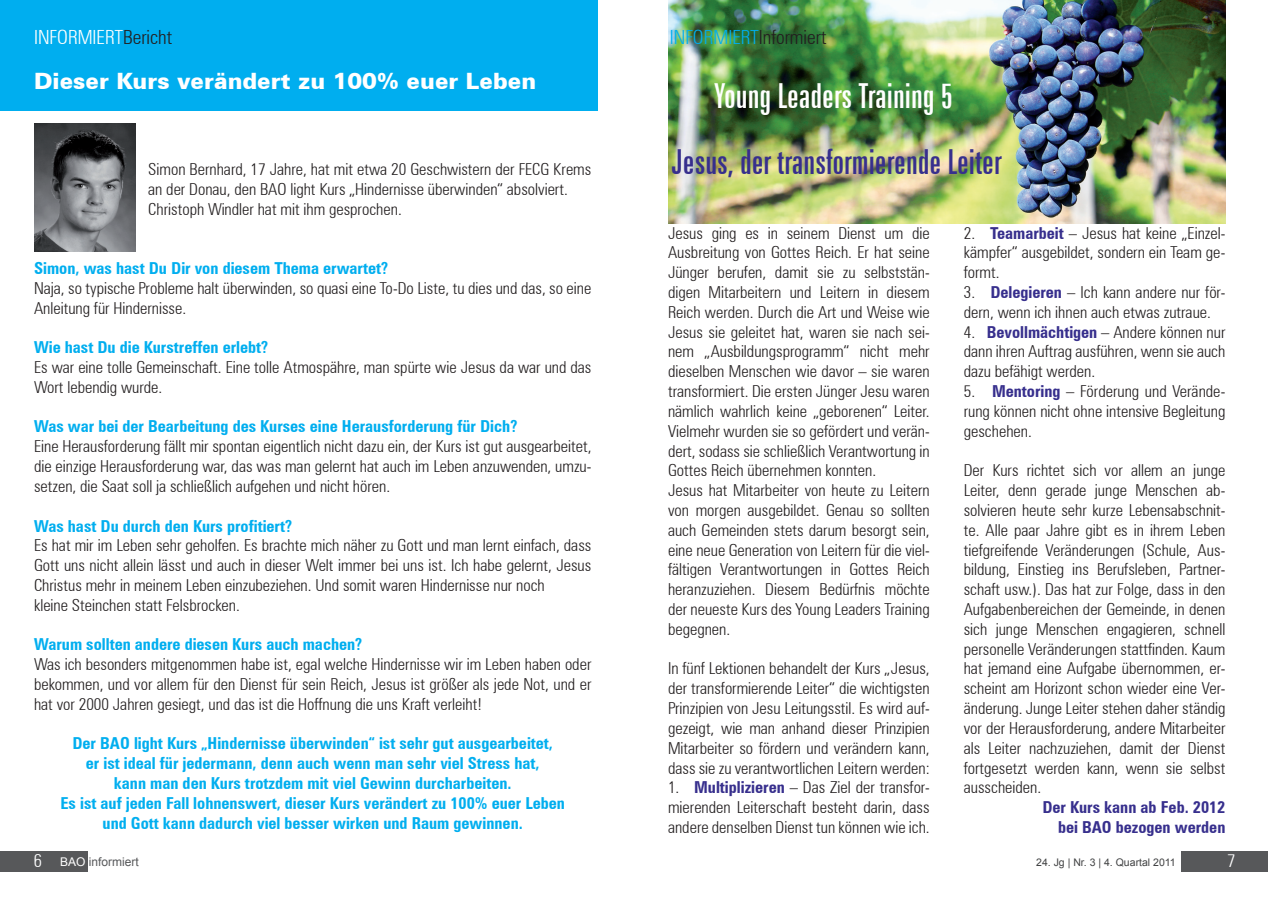
<style>
.page{position:relative;width:1268px;height:902px;background:#fff}
.page>*{position:absolute;margin:0;border:0;box-sizing:border-box;transform-origin:0 0}
.t1{font:extra-condensed 34.5px "Zurich BT";color:#372f8d}
.t2{font:extra-condensed 34.5px "Zurich BT";color:#fff}
.t3{font:900 22.5px "Zurich BT";color:#fff}
.t4{font:300 condensed 19.5px "Zurich BT";color:#00aeef}
.t5{font:300 condensed 19.5px "Zurich BT";color:#fff}
.t6{font:300 condensed 18px "Zurich BT";color:#fff}
.t7{font:300 condensed 16.5px/19.8px "Zurich BT";color:#231f20;text-align:justify}
.t8{font:700 condensed 16.5px/19.8px "Zurich BT";color:#00aeef;text-align:center}
.t9{font:700 condensed 16.5px/19.8px "Zurich BT";color:#372f8d;text-align:right}
.t10{font:12px "Arial";color:#57585a}
.t11{font:10.5px "Arial";color:#414243}
.s1{color:#231f20}
.s2{font-weight:700;color:#372f8d}
.s3{font-family:"Zurich BT";font-weight:300;font-stretch:condensed;font-size:18px;color:#fff}
.s4{color:#fff}
</style>
<div class="page">
<div style="left:0;top:0;width:597px;height:111px;background:#00aeef"></div>
<img style="left:668px;top:0;width:557px;height:224px">
<div style="left:0;top:850px;width:87px;height:21px;background:#57585a"></div>
<div style="left:1181px;top:850px;width:86px;height:21px;background:#57585a"></div>
<img style="left:34px;top:123px;width:101px;height:128px">
<p class="t5" style="left:34px;top:25px;width:140px">INFORMIERT<span class="s1">Bericht</span></p>
<h2 class="t3" style="left:34px;top:68px;width:503px">Dieser Kurs verändert zu 100% euer Leben</h2>
<p class="t7" style="left:148px;top:159px;width:444px">Simon Bernhard, 17 Jahre, hat mit etwa 20 Geschwistern der FECG Krems</p>
<p class="t7" style="left:148px;top:179px;width:421px">an der Donau, den BAO light Kurs „Hindernisse überwinden“ absolviert.<br>Christoph Windler hat mit ihm gesprochen.</p>
<p class="t8" style="left:34px;top:258px;width:355px">Simon, was hast Du Dir von diesem Thema erwartet?</p>
<p class="t7" style="left:34px;top:278px;width:559px">Naja, so typische Probleme halt überwinden, so quasi eine To-Do Liste, tu dies und das, so eine<br>Anleitung für Hindernisse.</p>
<p class="t8" style="left:34px;top:337px;width:235px">Wie hast Du die Kurstreffen erlebt?</p>
<p class="t7" style="left:34px;top:357px;width:559px">Es war eine tolle Gemeinschaft. Eine tolle Atmospähre, man spürte wie Jesus da war und das<br>Wort lebendig wurde.</p>
<p class="t8" style="left:34px;top:416px;width:484px">Was war bei der Bearbeitung des Kurses eine Herausforderung für Dich?</p>
<p class="t7" style="left:34px;top:436px;width:559px">Eine Herausforderung fällt mir spontan eigentlich nicht dazu ein, der Kurs ist gut ausgearbeitet, die einzige Herausforderung war, das was man gelernt hat auch im Leben anzuwenden, umzu&shy;setzen, die Saat soll ja schließlich aufgehen und nicht hören.</p>
<p class="t8" style="left:34px;top:515px;width:259px">Was hast Du durch den Kurs profitiert?</p>
<p class="t7" style="left:34px;top:535px;width:558px;text-align:left">Es hat mir im Leben sehr geholfen. Es brachte mich näher zu Gott und man lernt einfach, dass Gott uns nicht allein lässt und auch in dieser Welt immer bei uns ist. Ich habe gelernt, Jesus Christus mehr in meinem Leben einzubeziehen. Und somit waren Hindernisse nur noch<br>kleine Steinchen statt Felsbrocken.</p>
<p class="t8" style="left:34px;top:634px;width:329px">Warum sollten andere diesen Kurs auch machen?</p>
<p class="t7" style="left:34px;top:654px;width:559px">Was ich besonders mitgenommen habe ist, egal welche Hindernisse wir im Leben haben oder bekommen, und vor allem für den Dienst für sein Reich, Jesus ist größer als jede Not, und er hat vor 2000 Jahren gesiegt, und das ist die Hoffnung die uns Kraft verleiht!</p>
<p class="t8" style="left:60px;top:733px;width:506px">Der BAO light Kurs „Hindernisse überwinden“ ist sehr gut ausgearbeitet,<br>er ist ideal für jedermann, denn auch wenn man sehr viel Stress hat,<br>kann man den Kurs trotzdem mit viel Gewinn durcharbeiten.<br>Es ist auf jeden Fall lohnenswert, dieser Kurs verändert zu 100% euer Leben und Gott kann dadurch viel besser wirken und Raum gewinnen.</p>
<p class="t4" style="left:669px;top:25px;width:158px">INFORMIERT<span class="s1">Informiert</span></p>
<h1 class="t2" style="left:714px;top:76px;width:240px">Young Leaders Training 5</h1>
<h1 class="t1" style="left:671px;top:142px;width:331px">Jesus, der transformierende Leiter</h1>
<p class="t7" style="left:668px;top:223px;width:263px;text-align:left">Jesus ging es in seinem Dienst um die Ausbreitung von Gottes Reich. Er hat seine Jünger berufen, damit sie zu selbststän&shy;digen Mitarbeitern und Leitern in diesem Reich werden. Durch die Art und Weise wie Jesus sie geleitet hat, waren sie nach sei&shy;nem „Ausbildungsprogramm“ nicht mehr dieselben Menschen wie davor – sie waren transformiert. Die ersten Jünger Jesu waren nämlich wahrlich keine „geborenen“ Leiter.<br>Vielmehr wurden sie so gefördert und verän&shy;dert, sodass sie schließlich Verantwortung in Gottes Reich übernehmen konnten.<br>Jesus hat Mitarbeiter von heute zu Leitern von morgen ausgebildet. Genau so sollten auch Gemeinden stets darum besorgt sein, eine neue Generation von Leitern für die viel&shy;fältigen Verantwortungen in Gottes Reich heranzuziehen. Diesem Bedürfnis möchte der neueste Kurs des Young Leaders Training begegnen.</p>
<p class="t7" style="left:668px;top:658px;width:263px">In fünf Lektionen behandelt der Kurs „Jesus, der transformierende Leiter“ die wichtigsten Prinzipien von Jesu Leitungsstil. Es wird auf&shy;gezeigt, wie man anhand dieser Prinzipien Mitarbeiter so fördern und verändern kann, dass sie zu verantwortlichen Leitern werden:</p>
<p class="t7" style="left:668px;top:777px;width:263px">1. <span class="s2">Multiplizieren</span> – Das Ziel der transfor&shy;mierenden Leiterschaft besteht darin, dass andere denselben Dienst tun können wie ich.</p>
<p class="t7" style="left:963px;top:223px;width:263px">2. <span class="s2">Teamarbeit</span> – Jesus hat keine „Einzel&shy;kämpfer“ ausgebildet, sondern ein Team ge&shy;formt.</p>
<p class="t7" style="left:963px;top:282px;width:263px">3. <span class="s2">Delegieren</span> – Ich kann andere nur för&shy;dern, wenn ich ihnen auch etwas zutraue.</p>
<p class="t7" style="left:963px;top:322px;width:263px">4. <span class="s2">Bevollmächtigen</span> – Andere können nur dann ihren Auftrag ausführen, wenn sie auch dazu befähigt werden.</p>
<p class="t7" style="left:963px;top:381px;width:263px">5. <span class="s2">Mentoring</span> – Förderung und Verände&shy;rung können nicht ohne intensive Begleitung geschehen.</p>
<p class="t7" style="left:963px;top:460px;width:263px">Der Kurs richtet sich vor allem an junge Leiter, denn gerade junge Menschen ab&shy;solvieren heute sehr kurze Lebensabschnit&shy;te. Alle paar Jahre gibt es in ihrem Leben tiefgreifende Veränderungen (Schule, Aus&shy;bildung, Einstieg ins Berufsleben, Partner&shy;schaft usw.). Das hat zur Folge, dass in den Aufgabenbereichen der Gemeinde, in denen sich junge Menschen engagieren, schnell personelle Veränderungen stattfinden. Kaum hat jemand eine Aufgabe übernommen, er&shy;scheint am Horizont schon wieder eine Ver&shy;änderung. Junge Leiter stehen daher ständig vor der Herausforderung, andere Mitarbeiter als Leiter nachzuziehen, damit der Dienst fortgesetzt werden kann, wenn sie selbst ausscheiden.</p>
<p class="t9" style="left:1042px;top:797px;width:184px">Der Kurs kann ab Feb. 2012 bei BAO bezogen werden</p>
<p class="t10" style="left:34px;top:853px;width:107px"><span class="s3">6</span> <span class="s4">BAO</span> informiert</p>
<p class="t11" style="left:1035px;top:855px;width:141px">24. Jg | Nr. 3 | 4. Quartal 2011</p>
<p class="t6" style="left:1226px;top:849px;width:10px">7</p>
</div>
